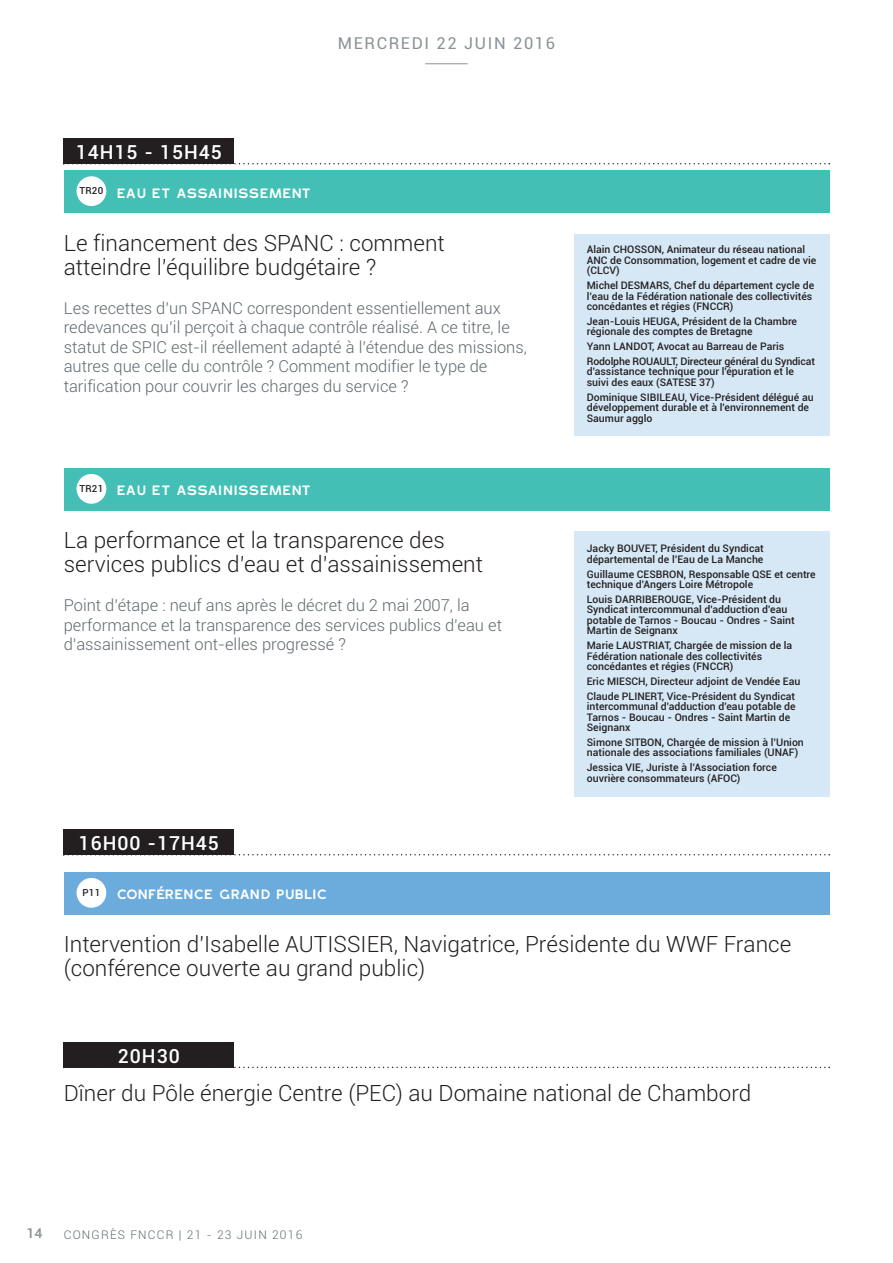
<style>
.page{position:relative;width:893px;height:1263px;background:#fff}
.page>*{position:absolute;margin:0;border:0;box-sizing:border-box;transform-origin:0 0}
.t1{font:300 22.5px/24px "Roboto";color:#231f20}
.t2{font:500 19.5px "Roboto";letter-spacing:.05em;color:#fff}
.t3{font:300 16.5px/19.5px "Roboto";color:#5f696f}
.t4{font:16.5px "Roboto";letter-spacing:.1em;color:#8a9297}
.t5{font:13.5px "Gross";letter-spacing:.05em;color:#fff}
.t6{font:500 13.5px "Roboto";color:#8a9297;scale:1.05 1}
.t7{font:300 12px "Roboto";letter-spacing:.1em;color:#5f696f}
.t8{font:500 10.5px/10.5px "Roboto";color:#231f20}
.t9{font:500 9.75px "Roboto";color:#231f20}
</style>
<div class="page">
<div style="left:64px;top:170px;width:765px;height:43px;background:#43bfb5"></div>
<div style="left:77px;top:176px;width:29px;height:30px;background:#fff;border-radius:50%"></div>
<div style="left:574px;top:234px;width:255px;height:202px;background:#d6e8f6"></div>
<div style="left:64px;top:468px;width:765px;height:42px;background:#43bfb5"></div>
<div style="left:77px;top:474px;width:29px;height:30px;background:#fff;border-radius:50%"></div>
<div style="left:574px;top:531px;width:255px;height:266px;background:#d6e8f6"></div>
<svg style="left:63px;top:163px;width:767px;height:1px"></svg>
<div style="left:64px;top:138px;width:170px;height:26px;background:#231f20"></div>
<svg style="left:63px;top:854px;width:767px;height:1px"></svg>
<div style="left:64px;top:829px;width:170px;height:26px;background:#231f20"></div>
<div style="left:64px;top:872px;width:765px;height:42px;background:#6cacdd"></div>
<div style="left:77px;top:878px;width:29px;height:30px;background:#fff;border-radius:50%"></div>
<svg style="left:63px;top:1066px;width:767px;height:2px"></svg>
<div style="left:64px;top:1042px;width:170px;height:25px;background:#231f20"></div>
<hr style="left:425px;top:63px;width:43px;height:1px;background:#8a9297">
<h3 class="t4" style="left:338px;top:34px;width:219px">MERCREDI 22 JUIN 2016</h3>
<h2 class="t2" style="left:76px;top:141px;width:148px">14H15 - 15H45</h2>
<p class="t5" style="left:80px;top:185px;width:233px"><sup>TR20</sup> EAU ET ASSAINISSEMENT</p>
<h1 class="t1" style="left:64px;top:231px;width:383px">Le financement des spanc : comment atteindre l’équilibre budgétaire ?</h1>
<p class="t3" style="left:64px;top:298px;width:465px">Les recettes d’un spanc correspondent essentiellement aux redevances qu’il perçoit à chaque contrôle réalisé. a ce titre, le statut de spic est-il réellement adapté à l’étendue des missions, autres que celle du contrôle ? comment modifier le type de tarification pour couvrir les charges du service ?</p>
<p class="t5" style="left:80px;top:483px;width:233px"><sup>TR21</sup> EAU ET ASSAINISSEMENT</p>
<h1 class="t1" style="left:64px;top:529px;width:421px">La performance et la transparence des services publics d’eau et d’assainissement</h1>
<h3 class="t3" style="left:64px;top:596px;width:440px">point d’étape : neuf ans après le décret du 2 mai 2007, la performance et la transparence des services publics d’eau et d’assainissement ont-elles progressé ?</h3>
<p class="t8" style="left:587px;top:244px;width:231px">Alain CHOSSON, Animateur du réseau national<br>ANC de Consommation, logement et cadre de vie (CLCV)</p>
<p class="t8" style="left:587px;top:280px;width:229px">Michel DESMARS, Chef du département cycle de l’eau de la Fédération nationale des collectivités concédantes et régies (FNCCR)</p>
<p class="t8" style="left:587px;top:316px;width:212px">Jean-Louis HEUGA, Président de la Chambre régionale des comptes de Bretagne</p>
<p class="t8" style="left:587px;top:339px;width:230px;line-height:14.7px">Yann LANDOT, Avocat au Barreau de Paris<br>Rodolphe ROUAULT, Directeur général du Syndicat</p>
<p class="t8" style="left:587px;top:366px;width:209px">d'assistance technique pour l'épuration et le suivi des eaux (SATESE 37)</p>
<p class="t8" style="left:587px;top:392px;width:228px">Dominique SIBILEAU, Vice-Président délégué au développement durable et à l'environnement de<br>Saumur agglo</p>
<p class="t8" style="left:587px;top:543px;width:178px">Jacky BOUVET, Président du Syndicat départemental de l’Eau de La Manche</p>
<p class="t8" style="left:587px;top:569px;width:230px">Guillaume CESBRON, Responsable QSE et centre technique d'Angers Loire Métropole</p>
<p class="t8" style="left:587px;top:594px;width:209px">Louis DARRIBEROUGE, Vice-Président du Syndicat intercommunal d'adduction d'eau potable de Tarnos - Boucau - Ondres - Saint Martin de Seignanx</p>
<p class="t8" style="left:587px;top:640px;width:207px">Marie LAUSTRIAT, Chargée de mission de la<br>Fédération nationale des collectivités concédantes et régies (FNCCR)</p>
<p class="t8" style="left:587px;top:674px;width:215px;line-height:14.7px">Eric MIESCH, Directeur adjoint de Vendée Eau<br>Claude PLINERT, Vice-Président du Syndicat</p>
<p class="t8" style="left:587px;top:701px;width:210px">intercommunal d'adduction d'eau potable de<br>Tarnos - Boucau - Ondres - Saint Martin de<br>Seignanx</p>
<p class="t8" style="left:587px;top:737px;width:219px">Simone SITBON, Chargée de mission à l’Union nationale des associations familiales (UNAF)</p>
<p class="t8" style="left:587px;top:762px;width:192px">Jessica VIE, Juriste à l’Association force ouvrière consommateurs (AFOC)</p>
<h2 class="t2" style="left:79px;top:832px;width:142px">16H00 -17H45</h2>
<p class="t9" style="left:83px;top:887px;width:19px">P11</p>
<p class="t5" style="left:118px;top:887px;width:211px">CONFÉRENCE GRAND PUBLIC</p>
<h1 class="t1" style="left:64px;top:933px;width:729px">intervention d'isabelle autissier, navigatrice, présidente du WWf france (conférence ouverte au grand public)</h1>
<h2 class="t2" style="left:118px;top:1044px;width:63px">20H30</h2>
<h1 class="t1" style="left:64px;top:1081px;width:689px">Dîner du pôle énergie centre (pec) au Domaine national de chambord</h1>
<p class="t6" style="left:26px;top:1226px;width:17px">14</p>
<p class="t7" style="left:64px;top:1227px;width:240px">congrès fnccr | 21 - 23 juin 2016</p>
</div>
